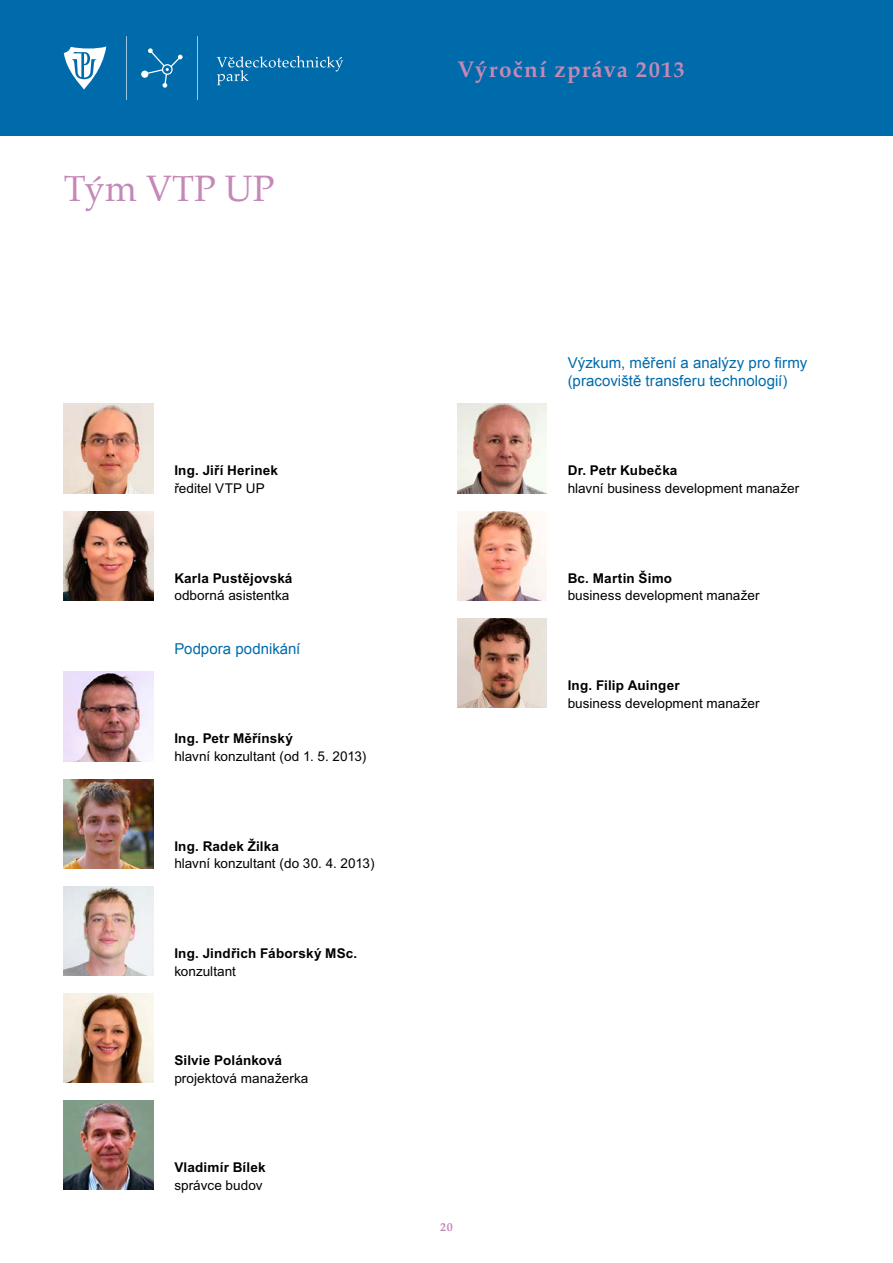
<style>
.page{position:relative;width:893px;height:1263px;background:#fff}
.page>*{position:absolute;margin:0;border:0;box-sizing:border-box;transform-origin:0 0}
.t1{font:36px "Palatino";letter-spacing:-.005em;color:#c489b7}
.t2{font:700 22.5px "Palatino";letter-spacing:.05em;color:#c489b7}
.t3{font:15px/17.9px "Arial";letter-spacing:.005em;color:#006bab}
.t4{font:13.5px "Arial CE";letter-spacing:.005em;color:#000}
.t5{font:700 13.5px "Arial CE";letter-spacing:.015em;color:#000}
.t6{font:700 12px "Palatino";color:#c489b7}
</style>
<div class="page">
<div style="left:0;top:0;width:893px;height:136px;background:#006bab"></div>
<svg style="left:64px;top:46px;width:42px;height:44px"></svg>
<svg style="left:126px;top:36px;width:1px;height:64px"></svg>
<svg style="left:197px;top:36px;width:1px;height:64px"></svg>
<svg style="left:217px;top:56px;width:126px;height:29px"></svg>
<svg style="left:141px;top:48px;width:42px;height:40px"></svg>
<img style="left:64px;top:404px;width:89px;height:89px">
<img style="left:457px;top:404px;width:89px;height:89px">
<img style="left:457px;top:511px;width:89px;height:89px">
<img style="left:457px;top:618px;width:89px;height:90px">
<img style="left:64px;top:511px;width:89px;height:89px">
<img style="left:64px;top:672px;width:89px;height:89px">
<img style="left:64px;top:779px;width:89px;height:89px">
<img style="left:64px;top:886px;width:89px;height:89px">
<img style="left:64px;top:993px;width:89px;height:90px">
<img style="left:64px;top:1100px;width:89px;height:90px">
<h1 class="t1" style="left:64px;top:159px;width:212px">Tým VTP UP</h1>
<p class="t5" style="left:174px;top:463px;width:105px">Ing. Jiří Herinek</p>
<p class="t4" style="left:174px;top:481px;width:92px">ředitel VTP UP</p>
<p class="t5" style="left:174px;top:570px;width:120px">Karla Pustějovská</p>
<p class="t4" style="left:174px;top:588px;width:117px">odborná asistentka</p>
<p class="t3" style="left:174px;top:640px;width:128px">Podpora podnikání</p>
<p class="t5" style="left:174px;top:731px;width:120px">Ing. Petr Měřínský</p>
<p class="t4" style="left:174px;top:749px;width:194px">hlavní konzultant (od 1. 5. 2013)</p>
<p class="t5" style="left:174px;top:838px;width:106px">Ing. Radek Žilka</p>
<p class="t4" style="left:174px;top:856px;width:202px">hlavní konzultant (do 30. 4. 2013)</p>
<p class="t5" style="left:174px;top:945px;width:185px">Ing. Jindřich Fáborský MSc.</p>
<p class="t4" style="left:174px;top:963px;width:63px">konzultant</p>
<p class="t5" style="left:174px;top:1052px;width:109px">Silvie Polánková</p>
<p class="t4" style="left:174px;top:1070px;width:136px">projektová manažerka</p>
<p class="t5" style="left:174px;top:1159px;width:93px">Vladimír Bílek</p>
<p class="t4" style="left:174px;top:1177px;width:90px">správce budov</p>
<h2 class="t2" style="left:457px;top:50px;width:229px">Výroční zpráva 2013</h2>
<p class="t3" style="left:568px;top:354px;width:241px">Výzkum, měření a analýzy pro firmy (pracoviště transferu technologií)</p>
<p class="t5" style="left:568px;top:463px;width:111px">Dr. Petr Kubečka</p>
<p class="t4" style="left:568px;top:481px;width:233px">hlavní business development manažer</p>
<p class="t5" style="left:568px;top:570px;width:106px">Bc. Martin Šimo</p>
<p class="t4" style="left:568px;top:588px;width:193px">business development manažer</p>
<p class="t5" style="left:568px;top:677px;width:114px">Ing. Filip Auinger</p>
<p class="t4" style="left:568px;top:695px;width:193px">business development manažer</p>
<p class="t6" style="left:440px;top:1217px;width:14px">20</p>
</div>
